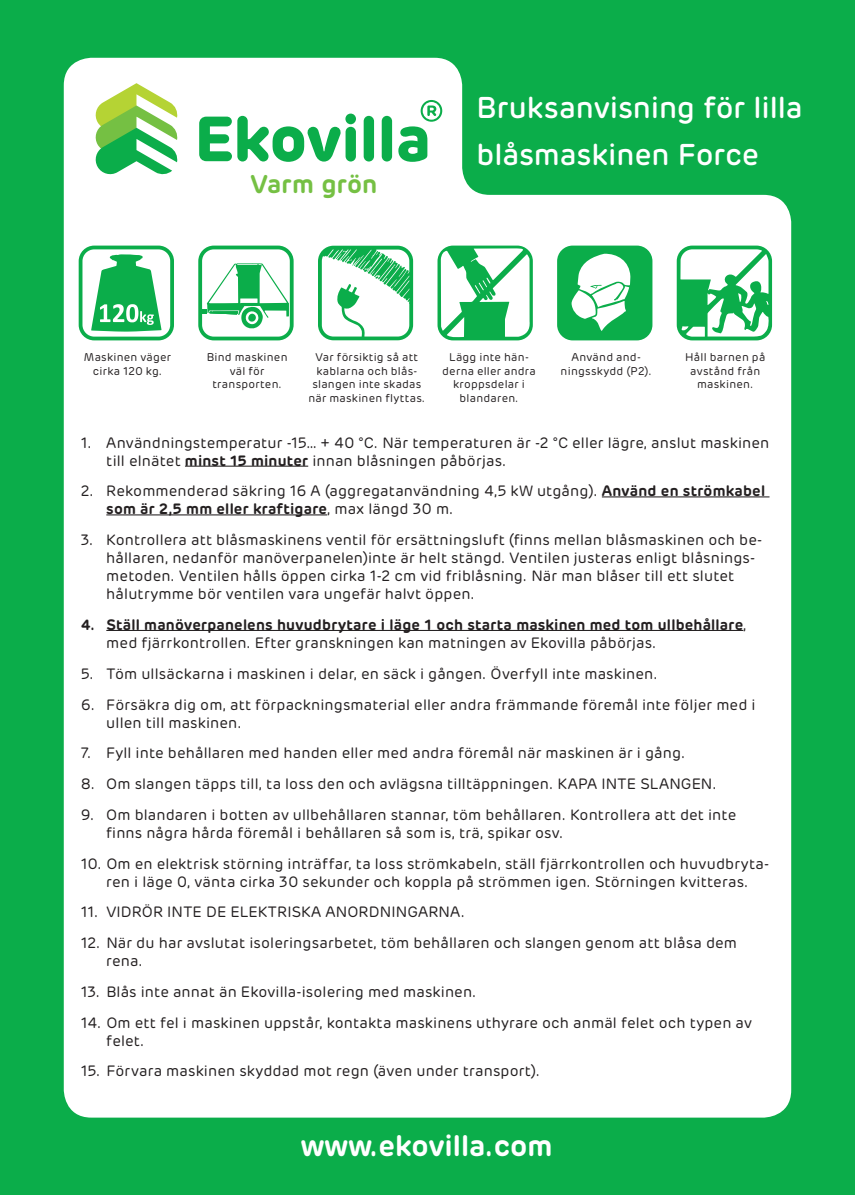
<style>
.page{position:relative;width:855px;height:1195px;background:#0bad4a}
.page>*{position:absolute;margin:0;border:0;box-sizing:border-box;transform-origin:0 0}
.t1{font:500 30px/46.5px "Rubrik";letter-spacing:-.005em;color:#fff}
.t2{font:600 29.25px "Rubrik";color:#fff}
.t3{font:600 25.5px "Rubrik";letter-spacing:.005em;color:#75c043}
.t4{font:15px/18px "Rubrik";letter-spacing:.01em;color:#231f20}
.t5{font:600 15px/18px "Rubrik";letter-spacing:.01em;color:#231f20}
.t6{font:11.25px/13.5px "Rubrik";letter-spacing:.025em;color:#231f20;text-align:center}
.s1{font-weight:600}
.s2{font-weight:400}
</style>
<div class="page">
<div style="left:64px;top:58px;width:727px;height:1059px;background:#fff"></div>
<svg style="left:94px;top:83px;width:84px;height:93px"></svg>
<svg style="left:199px;top:114px;width:157px;height:48px"></svg>
<div style="left:364px;top:116px;width:10px;height:45px;background:#0bad4a;border-radius:5px"></div>
<div style="left:382px;top:116px;width:10px;height:45px;background:#0bad4a;border-radius:5px"></div>
<svg style="left:398px;top:100px;width:44px;height:62px"></svg>
<svg style="left:676px;top:246px;width:96px;height:94px"></svg>
<svg style="left:557px;top:246px;width:95px;height:94px"></svg>
<svg style="left:437px;top:246px;width:96px;height:94px"></svg>
<svg style="left:318px;top:246px;width:95px;height:94px"></svg>
<svg style="left:198px;top:246px;width:95px;height:94px"></svg>
<div style="left:79px;top:246px;width:95px;height:94px;background:#0bad4a;border-radius:16px"></div>
<div style="left:82px;top:249px;width:88px;height:88px;background:#fff;border-radius:12px"></div>
<svg style="left:91px;top:254px;width:70px;height:78px"></svg>
<hr style="left:185px;top:466px;width:123px;height:1px;background:#231f20">
<hr style="left:602px;top:496px;width:167px;height:1px;background:#231f20">
<hr style="left:106px;top:514px;width:221px;height:1px;background:#231f20">
<hr style="left:106px;top:630px;width:637px;height:1px;background:#231f20">
<h3 class="t3" style="left:250px;top:175px;width:128px">Varm grön</h3>
<h1 class="t1" style="left:476px;top:88px;width:327px">Bruksanvisning för lilla blåsmaskinen Force</h1>
<p class="t6" style="left:84px;top:352px;width:89px">Maskinen väger cirka 120 kg.</p>
<p class="t6" style="left:207px;top:352px;width:82px">Bind maskinen väl för transporten.</p>
<p class="t6" style="left:308px;top:352px;width:118px">Var försiktig så att kablarna och blås&shy;slangen inte skadas när maskinen flyttas.</p>
<p class="t6" style="left:442px;top:352px;width:95px">Lägg inte hän&shy;derna eller andra kroppsdelar i blandaren.</p>
<p class="t6" style="left:560px;top:352px;width:92px">Använd and&shy;ningsskydd (P2).</p>
<p class="t6" style="left:685px;top:352px;width:82px">Håll barnen på avstånd från maskinen.</p>
<p class="t4" style="left:106px;top:435px;width:664px;text-indent:-26px">1. Användningstemperatur -15… + 40 °C. När temperaturen är -2 °C eller lägre, anslut maskinen till elnätet <span class="s1">minst 15 minuter</span> innan blåsningen påbörjas.</p>
<p class="t4" style="left:106px;top:484px;width:660px;text-indent:-26px">2. Rekommenderad säkring 16 A (aggregatanvändning 4,5 kW utgång). <span class="s1">Använd en strömkabel som är 2,5 mm eller kraftigare</span>, max längd 30 m.</p>
<p class="t4" style="left:106px;top:533px;width:657px;text-indent:-26px">3. Kontrollera att blåsmaskinens ventil för ersättningsluft (finns mellan blåsmaskinen och be&shy;hållaren, nedanför manöverpanelen)inte är helt stängd. Ventilen justeras enligt blåsnings&shy;metoden. Ventilen hålls öppen cirka 1-2 cm vid friblåsning. När man blåser till ett slutet hålutrymme bör ventilen vara ungefär halvt öppen.</p>
<p class="t5" style="left:106px;top:617px;width:641px;text-indent:-26px">4. Ställ manöverpanelens huvudbrytare i läge 1 och starta maskinen med tom ullbehållare<span class="s2">, med fjärrkontrollen. Efter granskningen kan matningen av Ekovilla påbörjas.</span></p>
<p class="t4" style="left:81px;top:666px;width:578px">5. Töm ullsäckarna i maskinen i delar, en säck i gången. Överfyll inte maskinen.</p>
<p class="t4" style="left:106px;top:697px;width:651px;text-indent:-26px">6. Försäkra dig om, att förpackningsmaterial eller andra främmande föremål inte följer med i ullen till maskinen.</p>
<p class="t4" style="left:81px;top:746px;width:606px">7. Fyll inte behållaren med handen eller med andra föremål när maskinen är i gång.</p>
<p class="t4" style="left:81px;top:776px;width:637px">8. Om slangen täpps till, ta loss den och avlägsna tilltäppningen. KAPA INTE SLANGEN.</p>
<p class="t4" style="left:106px;top:807px;width:631px;text-indent:-26px">9. Om blandaren i botten av ullbehållaren stannar, töm behållaren. Kontrollera att det inte finns några hårda föremål i behållaren så som is, trä, spikar osv.</p>
<p class="t4" style="left:81px;top:856px;width:690px;text-align:center">10. Om en elektrisk störning inträffar, ta loss strömkabeln, ställ fjärrkontrollen och huvudbryta&shy;ren i läge 0, vänta cirka 30 sekunder och koppla på strömmen igen. Störningen kvitteras.</p>
<p class="t4" style="left:81px;top:905px;width:386px">11. VIDRÖR INTE DE ELEKTRISKA ANORDNINGARNA.</p>
<p class="t4" style="left:106px;top:935px;width:632px;text-indent:-26px">12. När du har avslutat isoleringsarbetet, töm behållaren och slangen genom att blåsa dem rena.</p>
<p class="t4" style="left:81px;top:984px;width:397px">13. Blås inte annat än Ekovilla-isolering med maskinen.</p>
<p class="t4" style="left:106px;top:1015px;width:647px;text-indent:-26px">14. Om ett fel i maskinen uppstår, kontakta maskinens uthyrare och anmäl felet och typen av felet.</p>
<p class="t4" style="left:81px;top:1064px;width:461px">15. Förvara maskinen skyddad mot regn (även under transport).</p>
<h2 class="t2" style="left:301px;top:1135px;width:253px">www.ekovilla.com</h2>
</div>
